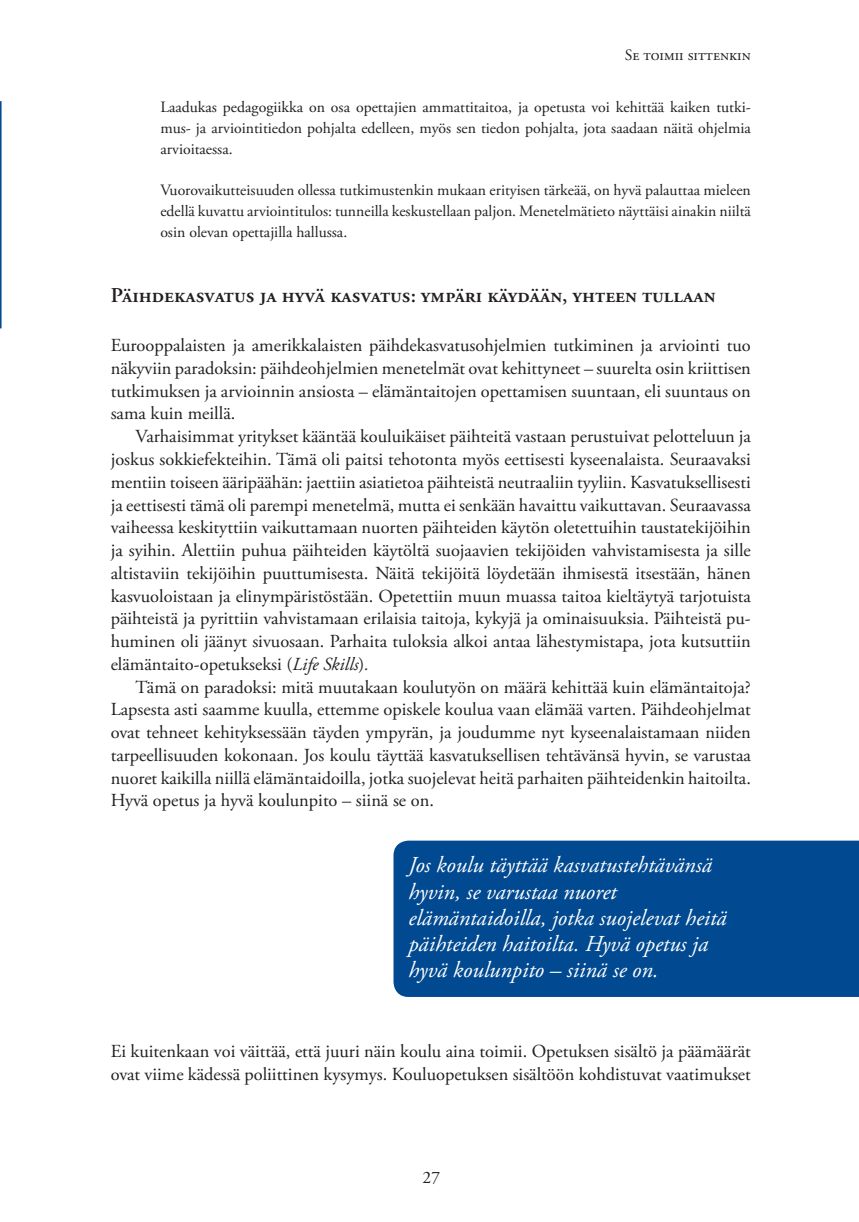
<style>
.page{position:relative;width:859px;height:1222px;background:#fff}
.page>*{position:absolute;margin:0;border:0;box-sizing:border-box;transform-origin:0 0}
.t1{font:italic 22.75px/26.2px "Adobe Garamond Pro";color:#fff}
.t2{font:600 21px "Adobe Garamond Pro";color:#231f20}
.t3{font:18.38px/22.8px "Adobe Garamond Pro";color:#231f20;text-align:justify}
.t4{font:17.5px "Adobe Garamond Pro";color:#231f20}
.t5{font:15.75px/21px "Adobe Garamond Pro";color:#231f20;text-align:justify}
.s1{font-style:italic}
</style>
<div class="page">
<div style="left:393px;top:840px;width:466px;height:157px;background:#014990"></div>
<svg style="left:0;top:101px;width:2px;height:227px"></svg>
<p class="t5" style="left:625px;top:46px;width:127px">Se toimii sittenkin</p>
<p class="t5" style="left:160px;top:98px;width:592px">Laadukas pedagogiikka on osa opettajien ammattitaitoa, ja opetusta voi kehittää kaiken tutki&shy;mus- ja arviointitiedon pohjalta edelleen, myös sen tiedon pohjalta, jota saadaan näitä ohjelmia arvioitaessa.</p>
<p class="t5" style="left:160px;top:181px;width:592px">Vuorovaikutteisuuden ollessa tutkimustenkin mukaan erityisen tärkeää, on hyvä palauttaa mieleen edellä kuvattu arviointitulos: tunneilla keskustellaan paljon. Menetelmätieto näyttäisi ainakin niiltä osin olevan opettajilla hallussa.</p>
<p class="t2" style="left:111px;top:286px;width:606px">Päihdekasvatus ja hyvä kasvatus: ympäri käydään, yhteen tullaan</p>
<p class="t3" style="left:111px;top:335px;width:641px">Eurooppalaisten ja amerikkalaisten päihdekasvatusohjelmien tutkiminen ja arviointi tuo näkyviin paradoksin: päihdeohjelmien menetelmät ovat kehittyneet – suurelta osin kriittisen tutkimuksen ja arvioinnin ansiosta – elämäntaitojen opettamisen suuntaan, eli suuntaus on sama kuin meillä.</p>
<p class="t3" style="left:111px;top:426px;width:641px;text-indent:25px">Varhaisimmat yritykset kääntää kouluikäiset päihteitä vastaan perustuivat pelotteluun ja joskus sokkiefekteihin. Tämä oli paitsi tehotonta myös eettisesti kyseenalaista. Seuraavaksi mentiin toiseen ääripäähän: jaettiin asiatietoa päihteistä neutraaliin tyyliin. Kasvatuksellisesti ja eettisesti tämä oli parempi menetelmä, mutta ei senkään havaittu vaikuttavan. Seuraavassa vaiheessa keskityttiin vaikuttamaan nuorten päihteiden käytön oletettuihin taustatekijöihin ja syihin. Alettiin puhua päihteiden käytöltä suojaavien tekijöiden vahvistamisesta ja sille altistaviin tekijöihin puuttumisesta. Näitä tekijöitä löydetään ihmisestä itsestään, hänen kasvuoloistaan ja elinympäristöstään. Opetettiin muun muassa taitoa kieltäytyä tarjotuista päihteistä ja pyrittiin vahvistamaan erilaisia taitoja, kykyjä ja ominaisuuksia. Päihteistä pu&shy;huminen oli jäänyt sivuosaan. Parhaita tuloksia alkoi antaa lähestymistapa, jota kutsuttiin elämäntaito-opetukseksi (<span class="s1">Life Skills</span>)<span class="s1">.</span></p>
<p class="t3" style="left:111px;top:677px;width:642px;text-indent:25px">Tämä on paradoksi: mitä muutakaan koulutyön on määrä kehittää kuin elämäntaitoja?<br>Lapsesta asti saamme kuulla, ettemme opiskele koulua vaan elämää varten. Päihdeohjelmat ovat tehneet kehityksessään täyden ympyrän, ja joudumme nyt kyseenalaistamaan niiden tarpeellisuuden kokonaan. Jos koulu täyttää kasvatuksellisen tehtävänsä hyvin, se varustaa nuoret kaikilla niillä elämäntaidoilla, jotka suojelevat heitä parhaiten päihteidenkin haitoilta.<br>Hyvä opetus ja hyvä koulunpito – siinä se on.</p>
<p class="t1" style="left:408px;top:854px;width:320px">Jos koulu täyttää kasvatustehtävänsä hyvin, se varustaa nuoret elämäntaidoilla, jotka suojelevat heitä päihteiden haitoilta. Hyvä opetus ja hyvä koulunpito – siinä se on.</p>
<p class="t3" style="left:111px;top:1041px;width:641px">Ei kuitenkaan voi väittää, että juuri näin koulu aina toimii. Opetuksen sisältö ja päämäärät ovat viime kädessä poliittinen kysymys. Kouluopetuksen sisältöön kohdistuvat vaatimukset</p>
<p class="t4" style="left:423px;top:1170px;width:19px">27</p>
</div>
